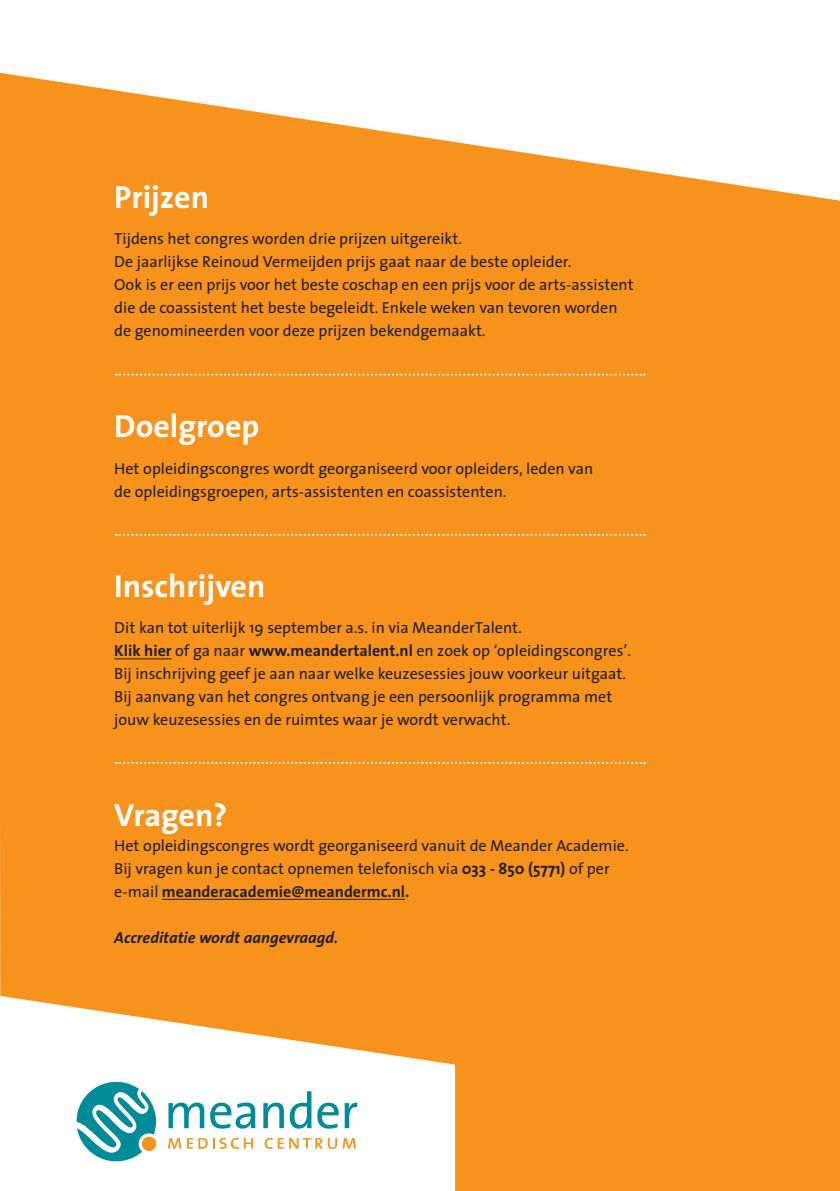
<style>
.page{position:relative;width:840px;height:1191px;background:#fff}
.page>*{position:absolute;margin:0;border:0;box-sizing:border-box;transform-origin:0 0}
.t1{font:700 32px "The Sans";color:#fff}
.t2{font:16px/23px "The Sans";color:#231f20}
.t3{font:italic 700 16px "The Sans";color:#231f20}
.s1{font-weight:700}
</style>
<div class="page">
<div style="left:0;top:73px;width:839px;height:1118px;background:#f7931d"></div>
<svg style="left:0;top:996px;width:455px;height:195px"></svg>
<svg style="left:168px;top:1102px;width:36px;height:26px"></svg>
<svg style="left:210px;top:1102px;width:45px;height:26px"></svg>
<svg style="left:263px;top:1091px;width:48px;height:37px"></svg>
<svg style="left:317px;top:1102px;width:21px;height:26px"></svg>
<svg style="left:344px;top:1102px;width:13px;height:26px"></svg>
<svg style="left:168px;top:1138px;width:13px;height:10px"></svg>
<svg style="left:187px;top:1137px;width:66px;height:11px"></svg>
<svg style="left:264px;top:1137px;width:19px;height:11px"></svg>
<svg style="left:289px;top:1138px;width:67px;height:10px"></svg>
<svg style="left:77px;top:1080px;width:79px;height:84px"></svg>
<div style="left:142px;top:1136px;width:14px;height:15px;background:#f7931d;border-radius:50%"></div>
<hr style="left:114px;top:658px;width:57px;height:1px;background:#231f20">
<hr style="left:162px;top:899px;width:243px;height:1px;background:#231f20">
<svg style="left:116px;top:534px;width:528px;height:2px"></svg>
<svg style="left:116px;top:374px;width:528px;height:2px"></svg>
<svg style="left:116px;top:762px;width:528px;height:2px"></svg>
<h1 class="t1" style="left:114px;top:170px;width:96px">Prijzen</h1>
<p class="t2" style="left:114px;top:227px;width:520px">Tijdens het congres worden drie prijzen uitgereikt.<br>De jaarlijkse Reinoud Vermeijden prijs gaat naar de beste opleider.<br>Ook is er een prijs voor het beste coschap en een prijs voor de arts-assistent die de coassistent het beste begeleidt. Enkele weken van tevoren worden de genomineerden voor deze prijzen bekendgemaakt.</p>
<h1 class="t1" style="left:114px;top:400px;width:146px">Doelgroep</h1>
<p class="t2" style="left:114px;top:456px;width:480px">Het opleidingscongres wordt georganiseerd voor opleiders, leden van de opleidingsgroepen, arts-assistenten en coassistenten.</p>
<h1 class="t1" style="left:114px;top:559px;width:152px">Inschrijven</h1>
<p class="t2" style="left:114px;top:616px;width:518px">Dit kan tot uiterlijk 19 september a.s. in via MeanderTalent.<br><span class="s1">Klik hier</span> of ga naar <span class="s1">www.meandertalent.nl</span> en zoek op ‘opleidingscongres’.<br>Bij inschrijving geef je aan naar welke keuzesessies jouw voorkeur uitgaat.<br>Bij aanvang van het congres ontvang je een persoonlijk programma met jouw keuzesessies en de ruimtes waar je wordt verwacht.</p>
<h1 class="t1" style="left:114px;top:788px;width:114px">Vragen?</h1>
<p class="t2" style="left:114px;top:833px;width:515px">Het opleidingscongres wordt georganiseerd vanuit de Meander Academie.<br>Bij vragen kun je contact opnemen telefonisch via <span class="s1">033 - 850 (5771)</span> of per e-mail <span class="s1">meanderacademie@meandermc.nl.</span></p>
<p class="t3" style="left:114px;top:924px;width:225px">Accreditatie wordt aangevraagd.</p>
</div>
